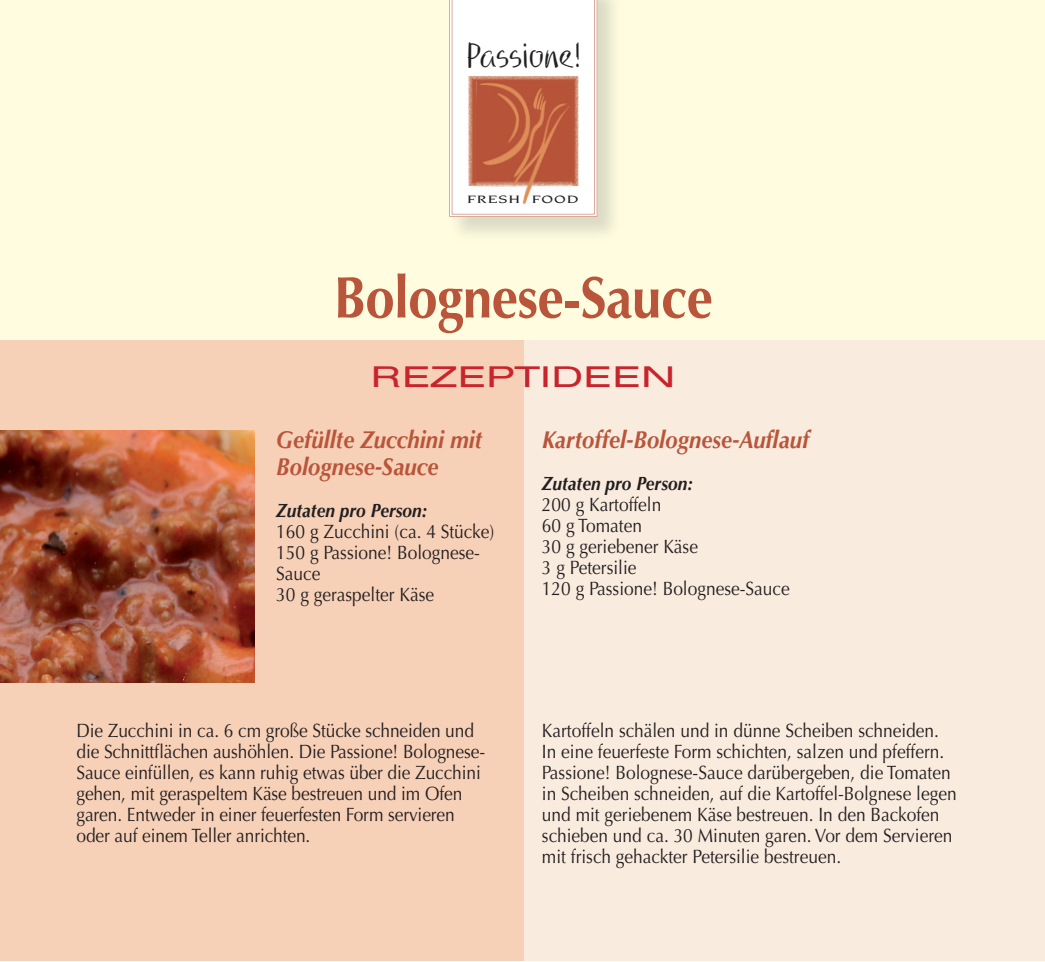
<style>
.page{position:relative;width:1045px;height:962px;background:#fff}
.page>*{position:absolute;margin:0;border:0;box-sizing:border-box;transform-origin:0 0}
.t1{font:700 58.45px "Optima LT";letter-spacing:-.01em;color:#b8553a;scale:.9 1}
.t2{font:34.12px "Read My Hand LL";letter-spacing:.02em;color:#231f20;scale:.73 1}
.t3{font:300 29.4px "Helvetica Extended BQ";letter-spacing:.055em;color:#c8242b;scale:1.33 1}
.t4{font:italic 700 24.5px/26.2px "Optima LT";color:#b8553a;scale:.9 1}
.t5{font:19.25px/21px "Optima LT";color:#231f20;scale:.9 1}
.t6{font:italic 700 19.25px "Optima LT";color:#231f20;scale:.9 1}
.t7{font:500 11.55px "Novarese";letter-spacing:.06em;color:#231f20;scale:1.4 1}
</style>
<div class="page">
<div style="left:0;top:0;width:1044px;height:339px;background:#fffce0"></div>
<div style="left:523px;top:339px;width:521px;height:620px;background:#faebdf"></div>
<div style="left:0;top:339px;width:523px;height:620px;background:#f7d0b8"></div>
<img style="left:457px;top:0;width:157px;height:234px">
<svg style="left:449px;top:0;width:148px;height:217px;background:#fcfaf9"></svg>
<img style="left:468px;top:76px;width:110px;height:110px">
<img style="left:476px;top:81px;width:95px;height:126px">
<img style="left:0;top:430px;width:254px;height:252px">
<h2 class="t2" style="left:466px;top:36px;width:158px">Passione!</h2>
<p class="t7" style="left:466px;top:193px;width:81px">FRESH FOOD</p>
<h1 class="t1" style="left:333px;top:263px;width:422px">Bolognese-Sauce</h1>
<h3 class="t3" style="left:372px;top:359px;width:229px">REZEPTIDEEN</h3>
<p class="t4" style="left:276px;top:427px;width:230px">Gefüllte Zucchini mit<br>Bolognese-Sauce</p>
<p class="t6" style="left:276px;top:498px;width:169px">Zutaten pro Person:</p>
<p class="t5" style="left:276px;top:520px;width:244px">160 g Zucchini (ca. 4 Stücke)<br>150 g Passione! Bolognese-<br>Sauce<br>30 g geraspelter Käse</p>
<p class="t4" style="left:541px;top:427px;width:298px">Kartoffel-Bolognese-Auflauf</p>
<p class="t6" style="left:541px;top:472px;width:169px">Zutaten pro Person:</p>
<p class="t5" style="left:541px;top:494px;width:277px">200 g Kartoffeln<br>60 g Tomaten<br>30 g geriebener Käse<br>3 g Petersilie<br>120 g Passione! Bolognese-Sauce</p>
<p class="t5" style="left:76px;top:720px;width:455px">Die Zucchini in ca. 6 cm große Stücke schneiden und die Schnittflächen aushöhlen. Die Passione! Bolognese-Sauce einfüllen, es kann ruhig etwas über die Zucchini gehen, mit geraspeltem Käse bestreuen und im Ofen garen. Entweder in einer feuerfesten Form servieren oder auf einem Teller anrichten.</p>
<p class="t5" style="left:541px;top:720px;width:462px">Kartoffeln schälen und in dünne Scheiben schneiden.<br>In eine feuerfeste Form schichten, salzen und pfeffern.<br>Passione! Bolognese-Sauce darübergeben, die Tomaten in Scheiben schneiden, auf die Kartoffel-Bolgnese legen und mit geriebenem Käse bestreuen. In den Backofen schieben und ca. 30 Minuten garen. Vor dem Servieren mit frisch gehackter Petersilie bestreuen.</p>
</div>
